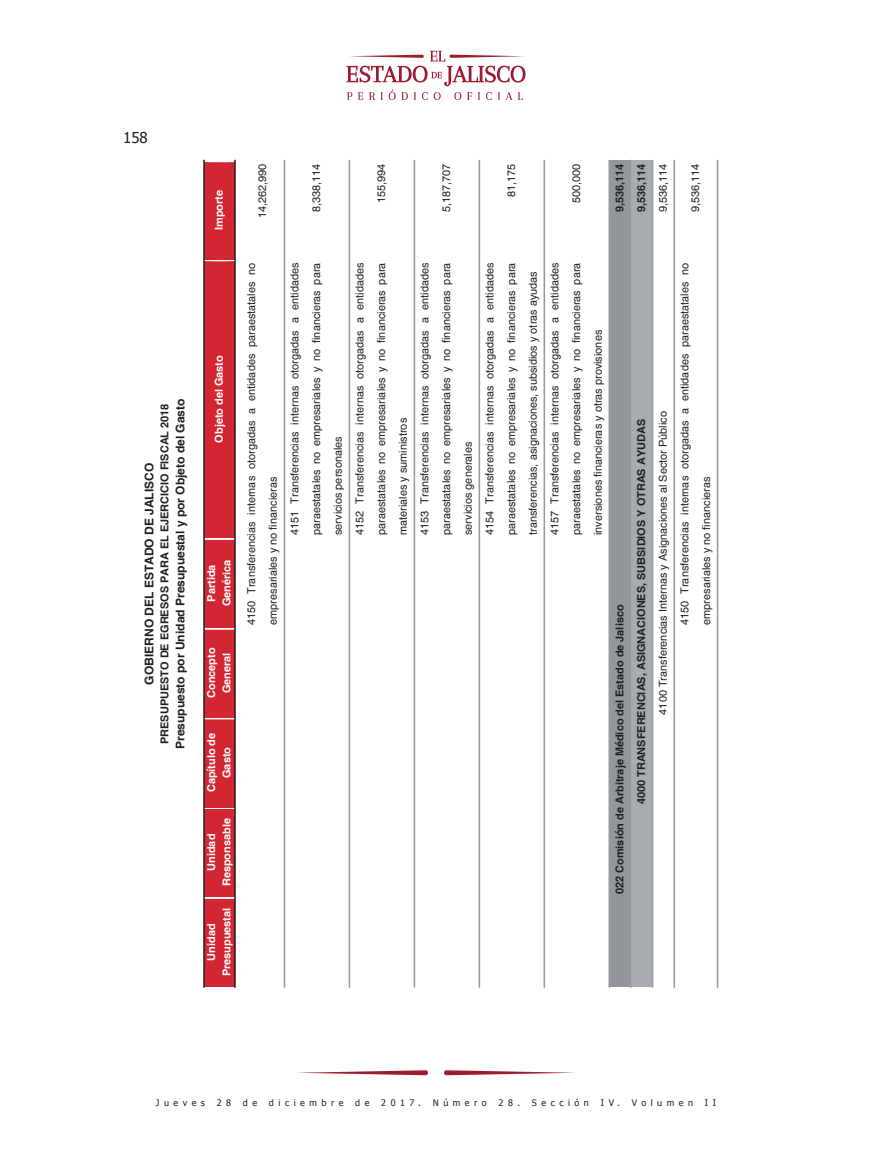
<style>
.page{position:relative;width:872px;height:1149px;background:#fff}
.page>*{position:absolute;margin:0;border:0;box-sizing:border-box;transform-origin:0 0}
.t1{font:15px "Tahoma";color:#231f20}
.t2{font:700 12px "Helvetica";color:#231f20}
.t3{font:10.95px/21.6px "Helvetica";color:#231f20;text-align:justify}
.t4{font:700 10.95px "Helvetica";color:#231f20}
.t5{font:700 10.95px/15.5px "Helvetica";color:#fff;text-align:center}
.t6{font:9px "Tahoma";letter-spacing:.5em;color:#231f20}
</style>
<div class="page">
<div style="left:204px;top:896px;width:15px;height:90px;background:#d22632"></div>
<div style="left:219px;top:896px;width:16px;height:90px;background:#d22632"></div>
<hr style="left:204px;top:895px;width:31px;height:3px;background:#fff">
<div style="left:204px;top:807px;width:15px;height:89px;background:#d22632"></div>
<div style="left:219px;top:807px;width:16px;height:89px;background:#d22632"></div>
<hr style="left:204px;top:805px;width:31px;height:3px;background:#fff">
<div style="left:204px;top:717px;width:15px;height:90px;background:#d22632"></div>
<div style="left:219px;top:717px;width:16px;height:90px;background:#d22632"></div>
<hr style="left:204px;top:716px;width:31px;height:3px;background:#fff">
<div style="left:204px;top:627px;width:15px;height:90px;background:#d22632"></div>
<div style="left:219px;top:627px;width:16px;height:90px;background:#d22632"></div>
<hr style="left:204px;top:626px;width:31px;height:3px;background:#fff">
<div style="left:204px;top:538px;width:15px;height:89px;background:#d22632"></div>
<div style="left:219px;top:538px;width:16px;height:89px;background:#d22632"></div>
<hr style="left:204px;top:536px;width:31px;height:3px;background:#fff">
<div style="left:204px;top:259px;width:31px;height:279px;background:#d22632"></div>
<hr style="left:204px;top:258px;width:31px;height:3px;background:#fff">
<div style="left:204px;top:160px;width:31px;height:99px;background:#d22632"></div>
<hr style="left:204px;top:159px;width:31px;height:3px;background:#fff">
<hr style="left:203px;top:160px;width:2px;height:826px;background:#231f20">
<hr style="left:234px;top:160px;width:2px;height:826px;background:#231f20">
<hr style="left:284px;top:160px;width:1px;height:826px;background:#95999d">
<hr style="left:349px;top:160px;width:1px;height:826px;background:#95999d">
<hr style="left:413px;top:160px;width:2px;height:826px;background:#95999d">
<hr style="left:478px;top:160px;width:2px;height:826px;background:#95999d">
<hr style="left:543px;top:160px;width:2px;height:826px;background:#95999d">
<hr style="left:608px;top:160px;width:2px;height:826px;background:#95999d">
<div style="left:609px;top:259px;width:22px;height:727px;background:#92989a"></div>
<div style="left:609px;top:160px;width:22px;height:99px;background:#92989a"></div>
<div style="left:631px;top:807px;width:21px;height:179px;background:#a6abae"></div>
<div style="left:631px;top:259px;width:21px;height:548px;background:#a6abae"></div>
<div style="left:631px;top:160px;width:21px;height:99px;background:#a6abae"></div>
<hr style="left:652px;top:160px;width:1px;height:826px;background:#95999d">
<hr style="left:673px;top:160px;width:2px;height:826px;background:#95999d">
<hr style="left:717px;top:160px;width:1px;height:826px;background:#95999d">
<svg style="left:346px;top:51px;width:179px;height:49px"></svg>
<svg style="left:298px;top:1070px;width:130px;height:4px"></svg>
<svg style="left:444px;top:1070px;width:130px;height:4px"></svg>
<h1 class="t1" style="left:123px;top:127px;width:26px">158</h1>
<p class="t4" style="left:158px;top:743px;width:342px;rotate:-90deg">PRESUPUESTO DE EGRESOS PARA EL EJERCICIO FISCAL 2018</p>
<p class="t2" style="left:173px;top:748px;width:352px;rotate:-90deg">Presupuesto por Unidad Presupuestal y por Objeto del Gasto</p>
<p class="t2" style="left:142px;top:684px;width:223px;rotate:-90deg">GOBIERNO DEL ESTADO DE JALISCO</p>
<p class="t5" style="left:211px;top:230px;width:42px;rotate:-90deg">Importe</p>
<p class="t5" style="left:211px;top:442px;width:89px;rotate:-90deg">Objeto del Gasto</p>
<p class="t5" style="left:203px;top:606px;width:48px;rotate:-90deg">Partida<br>Genérica</p>
<p class="t5" style="left:203px;top:697px;width:52px;rotate:-90deg">Concepto<br>General</p>
<p class="t5" style="left:203px;top:792px;width:61px;rotate:-90deg">Capítulo de<br>Gasto</p>
<p class="t5" style="left:203px;top:886px;width:69px;rotate:-90deg">Unidad<br>Responsable</p>
<p class="t5" style="left:203px;top:976px;width:70px;rotate:-90deg">Unidad<br>Presupuestal</p>
<p class="t3" style="left:251px;top:218px;width:56px;rotate:-90deg">14,262,990</p>
<p class="t3" style="left:306px;top:212px;width:50px;rotate:-90deg">8,338,114</p>
<p class="t3" style="left:370px;top:203px;width:41px;rotate:-90deg">155,994</p>
<p class="t3" style="left:435px;top:212px;width:50px;rotate:-90deg">5,187,707</p>
<p class="t3" style="left:500px;top:197px;width:35px;rotate:-90deg">81,175</p>
<p class="t3" style="left:565px;top:203px;width:41px;rotate:-90deg">500,000</p>
<p class="t4" style="left:613px;top:212px;width:50px;rotate:-90deg">9,536,114</p>
<p class="t4" style="left:634px;top:212px;width:50px;rotate:-90deg">9,536,114</p>
<p class="t3" style="left:652px;top:212px;width:50px;rotate:-90deg">9,536,114</p>
<p class="t3" style="left:684px;top:212px;width:50px;rotate:-90deg">9,536,114</p>
<p class="t3" style="left:241px;top:624px;width:363px;rotate:-90deg">4150 Transferencias internas otorgadas a entidades paraestatales no empresariales y no financieras</p>
<p class="t3" style="left:284px;top:535px;width:274px;rotate:-90deg">4151 Transferencias internas otorgadas a entidades paraestatales no empresariales y no financieras para servicios personales</p>
<p class="t3" style="left:349px;top:535px;width:274px;rotate:-90deg">4152 Transferencias internas otorgadas a entidades paraestatales no empresariales y no financieras para materiales y suministros</p>
<p class="t3" style="left:414px;top:535px;width:274px;rotate:-90deg">4153 Transferencias internas otorgadas a entidades paraestatales no empresariales y no financieras para servicios generales</p>
<p class="t3" style="left:479px;top:535px;width:274px;rotate:-90deg">4154 Transferencias internas otorgadas a entidades paraestatales no empresariales y no financieras para transferencias, asignaciones, subsidios y otras ayudas</p>
<p class="t3" style="left:544px;top:535px;width:274px;rotate:-90deg">4157 Transferencias internas otorgadas a entidades paraestatales no empresariales y no financieras para inversiones financieras y otras provisiones</p>
<p class="t4" style="left:613px;top:893px;width:291px;rotate:-90deg">022 Comisión de Arbitraje Médico del Estado de Jalisco</p>
<p class="t4" style="left:634px;top:804px;width:386px;rotate:-90deg">4000 TRANSFERENCIAS, ASIGNACIONES, SUBSIDIOS Y OTRAS AYUDAS</p>
<p class="t3" style="left:652px;top:714px;width:305px;rotate:-90deg">4100 Transferencias Internas y Asignaciones al Sector Público</p>
<p class="t3" style="left:674px;top:624px;width:363px;rotate:-90deg">4150 Transferencias internas otorgadas a entidades paraestatales no empresariales y no financieras</p>
<p class="t6" style="left:156px;top:1095px;width:51px">Jueves</p>
<p class="t6" style="left:217px;top:1095px;width:16px">2 8</p>
<p class="t6" style="left:243px;top:1095px;width:16px">d e</p>
<p class="t6" style="left:269px;top:1095px;width:76px">diciembre</p>
<p class="t6" style="left:355px;top:1095px;width:16px">d e</p>
<p class="t6" style="left:381px;top:1095px;width:41px">2017.</p>
<p class="t6" style="left:433px;top:1095px;width:55px">Número</p>
<p class="t6" style="left:498px;top:1095px;width:92px">28. Sección</p>
<p class="t6" style="left:601px;top:1095px;width:94px">IV. Volumen</p>
<p class="t6" style="left:705px;top:1095px;width:13px">I I</p>
</div>
